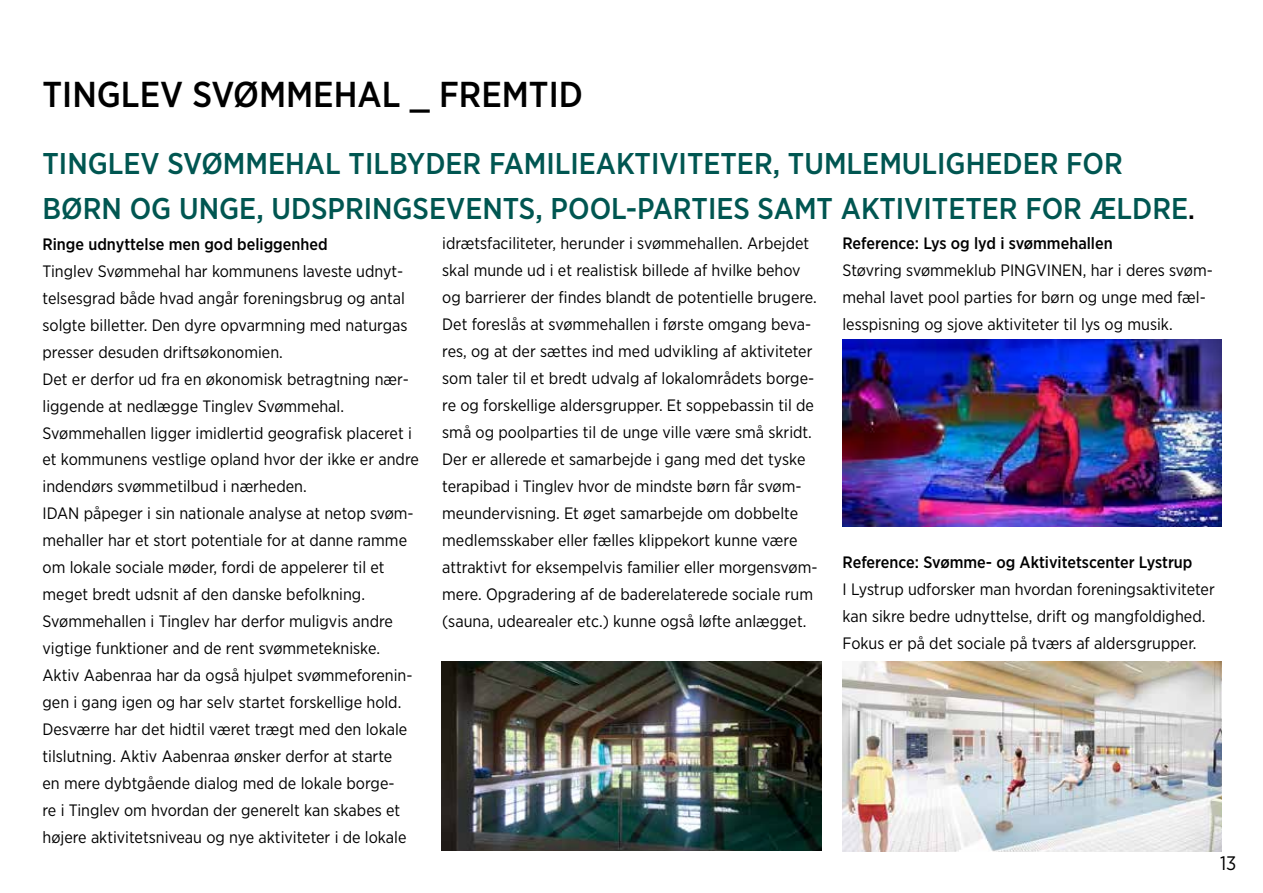
<style>
.page{position:relative;width:1263px;height:893px;background:#fff}
.page>*{position:absolute;margin:0;border:0;box-sizing:border-box;transform-origin:0 0}
.t1{font:500 36px "Gotham Narrow";color:#000}
.t2{font:500 30px/45px "Gotham Narrow";color:#005651}
.t3{font:19.5px "Gotham Narrow";color:#000}
.t4{font:16.5px/27px "Gotham Narrow";color:#000}
.t5{font:500 16.5px "Gotham Narrow";color:#000}
.s1{font-size:27px;color:#000}
</style>
<div class="page">
<img style="left:843px;top:339px;width:378px;height:187px">
<img style="left:842px;top:661px;width:379px;height:190px">
<img style="left:441px;top:661px;width:381px;height:189px">
<h1 class="t1" style="left:43px;top:72px;width:542px">TINGLEV SVØMMEHAL _ FREMTID</h1>
<h2 class="t2" style="left:43px;top:141px;width:1154px">TINGLEV SVØMMEHAL TILBYDER FAMILIEAKTIVITETER, TUMLEMULIGHEDER FOR<br>BØRN OG UNGE, UDSPRINGSEVENTS, POOL-PARTIES SAMT AKTIVITETER FOR ÆLDRE<span class="s1">.</span></h2>
<p class="t5" style="left:43px;top:233px;width:287px">Ringe udnyttelse men god beliggenhed</p>
<p class="t4" style="left:43px;top:257px;width:378px">Tinglev Svømmehal har kommunens laveste udnyt&shy;telsesgrad både hvad angår foreningsbrug og antal solgte billetter. Den dyre opvarmning med naturgas presser desuden driftsøkonomien.<br>Det er derfor ud fra en økonomisk betragtning nær&shy;liggende at nedlægge Tinglev Svømmehal.<br>Svømmehallen ligger imidlertid geografisk placeret i et kommunens vestlige opland hvor der ikke er andre indendørs svømmetilbud i nærheden.<br>IDAN påpeger i sin nationale analyse at netop svøm&shy;mehaller har et stort potentiale for at danne ramme om lokale sociale møder, fordi de appelerer til et meget bredt udsnit af den danske befolkning.<br>Svømmehallen i Tinglev har derfor muligvis andre vigtige funktioner and de rent svømmetekniske.<br>Aktiv Aabenraa har da også hjulpet svømmeforenin&shy;gen i gang igen og har selv startet forskellige hold.<br>Desværre har det hidtil været trægt med den lokale tilslutning. Aktiv Aabenraa ønsker derfor at starte<br>en mere dybtgående dialog med de lokale borge-<br>re i Tinglev om hvordan der generelt kan skabes et højere aktivitetsniveau og nye aktiviteter i de lokale</p>
<p class="t5" style="left:842px;top:232px;width:272px">Reference: Lys og lyd i svømmehallen</p>
<p class="t4" style="left:842px;top:256px;width:372px">Støvring svømmeklub PINGVINEN, har i deres svøm&shy;mehal lavet pool parties for børn og unge med fæl&shy;lesspisning og sjove aktiviteter til lys og musik.</p>
<p class="t4" style="left:442px;top:229px;width:377px">idrætsfaciliteter, herunder i svømmehallen. Arbejdet skal munde ud i et realistisk billede af hvilke behov og barrierer der findes blandt de potentielle brugere.<br>Det foreslås at svømmehallen i første omgang beva&shy;res, og at der sættes ind med udvikling af aktiviteter som taler til et bredt udvalg af lokalområdets borge&shy;re og forskellige aldersgrupper. Et soppebassin til de små og poolparties til de unge ville være små skridt.<br>Der er allerede et samarbejde i gang med det tyske terapibad i Tinglev hvor de mindste børn får svøm&shy;meundervisning. Et øget samarbejde om dobbelte medlemsskaber eller fælles klippekort kunne være attraktivt for eksempelvis familier eller morgensvøm&shy;mere. Opgradering af de baderelaterede sociale rum (sauna, udearealer etc.) kunne også løfte anlægget.</p>
<p class="t5" style="left:842px;top:552px;width:351px">Reference: Svømme- og Aktivitetscenter Lystrup</p>
<p class="t4" style="left:842px;top:576px;width:374px">I Lystrup udforsker man hvordan foreningsaktiviteter kan sikre bedre udnyttelse, drift og mangfoldighed.<br>Fokus er på det sociale på tværs af aldersgrupper.</p>
<p class="t3" style="left:1220px;top:851px;width:18px">13</p>
</div>
